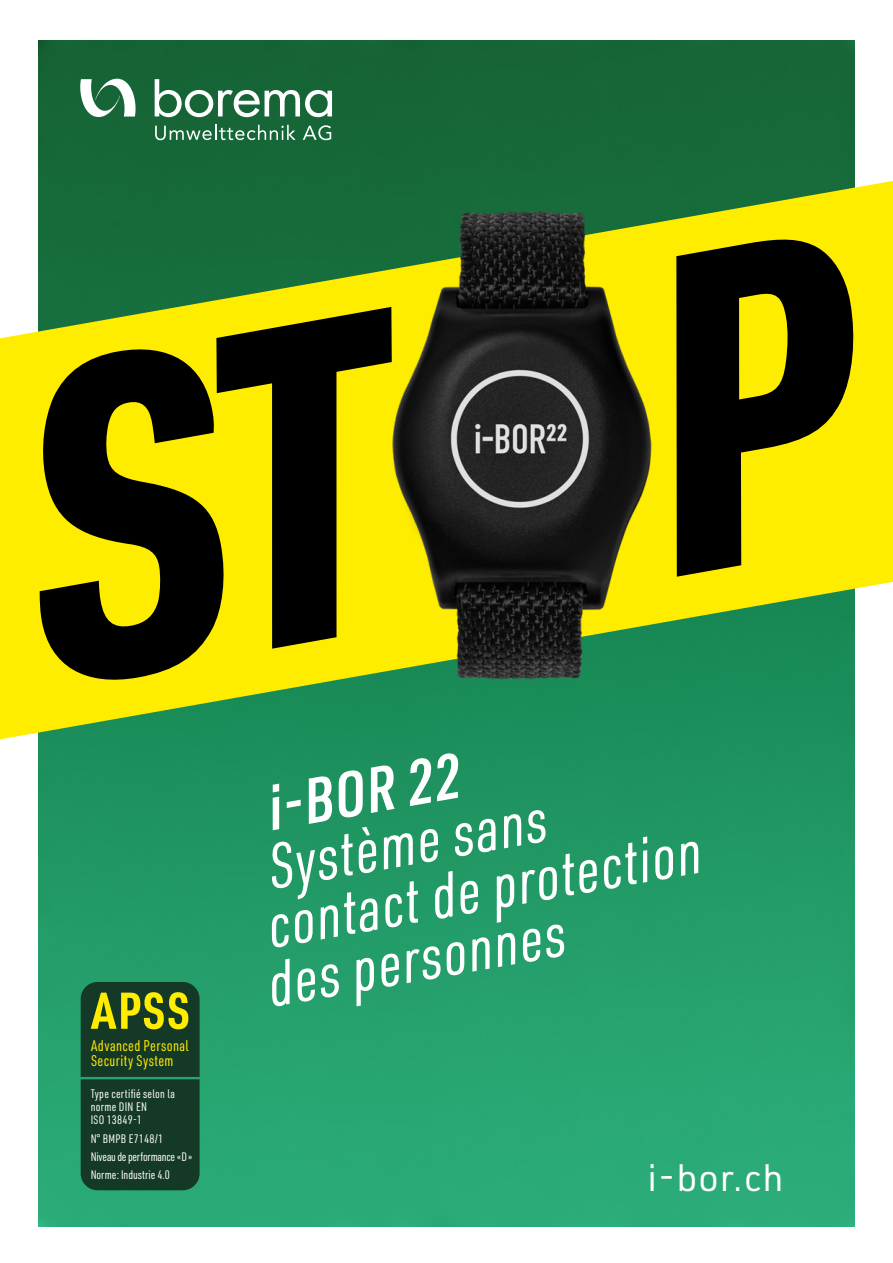
<style>
.page{position:relative;width:893px;height:1263px;background:#fff}
.page>*{position:absolute;margin:0;border:0;box-sizing:border-box;transform-origin:0 0}
.t1{font:italic 62.55px/57.9px "URWDIN Cond";color:#fff}
.t2{font:italic 600 62.55px "URWDIN Cond";color:#fff}
.t3{font:700 50.7px "URWDIN Cond";color:#ffed00}
.t4{font:37.5px "URWDIN";color:#fff}
.t5{font:15.15px/15px "URWDIN Cond";letter-spacing:.025em;color:#ffed00}
.t6{font:12px/18.3px "URWDIN Cond";color:#fff}
.t7{font:12px/12.9px "URWDIN Cond";letter-spacing:.02em;color:#fff}
</style>
<div class="page">
<img style="left:38px;top:40px;width:817px;height:1187px">
<svg style="left:155px;top:79px;width:177px;height:38px"></svg>
<svg style="left:80px;top:79px;width:56px;height:38px"></svg>
<svg style="left:155px;top:125px;width:141px;height:15px;background:#4e8b67"></svg>
<svg style="left:303px;top:125px;width:28px;height:15px"></svg>
<svg style="left:0;top:181px;width:893px;height:558px;background:#7eaf3b"></svg>
<svg style="left:40px;top:342px;width:186px;height:345px;background:#665f00"></svg>
<svg style="left:216px;top:307px;width:164px;height:342px;background:#857c00"></svg>
<svg style="left:676px;top:237px;width:180px;height:340px;background:#675f00"></svg>
<img style="left:380px;top:194px;width:278px;height:500px">
<div style="left:81px;top:982px;width:119px;height:208px;background:#143927"></div>
<h2 class="t3" style="left:92px;top:976px;width:100px">APSS</h2>
<p class="t5" style="left:91px;top:1037px;width:99px">Advanced Personal<br>Security System</p>
<p class="t7" style="left:91px;top:1087px;width:86px">Type certifié selon la norme DIN EN<br>ISO 13849-1</p>
<p class="t6" style="left:91px;top:1129px;width:103px">N° BMPB E7148/1<br>Niveau de performance «D»<br>Norme: Industrie 4.0</p>
<h1 class="t2" style="left:261px;top:767px;width:196px;rotate:-10deg">i-BOR 22</h1>
<h1 class="t1" style="left:242px;top:841px;width:451px;text-indent:21px;rotate:-10deg">Système sans contact de protection des personnes</h1>
<h3 class="t4" style="left:647px;top:1152px;width:138px">i-bor.ch</h3>
</div>
